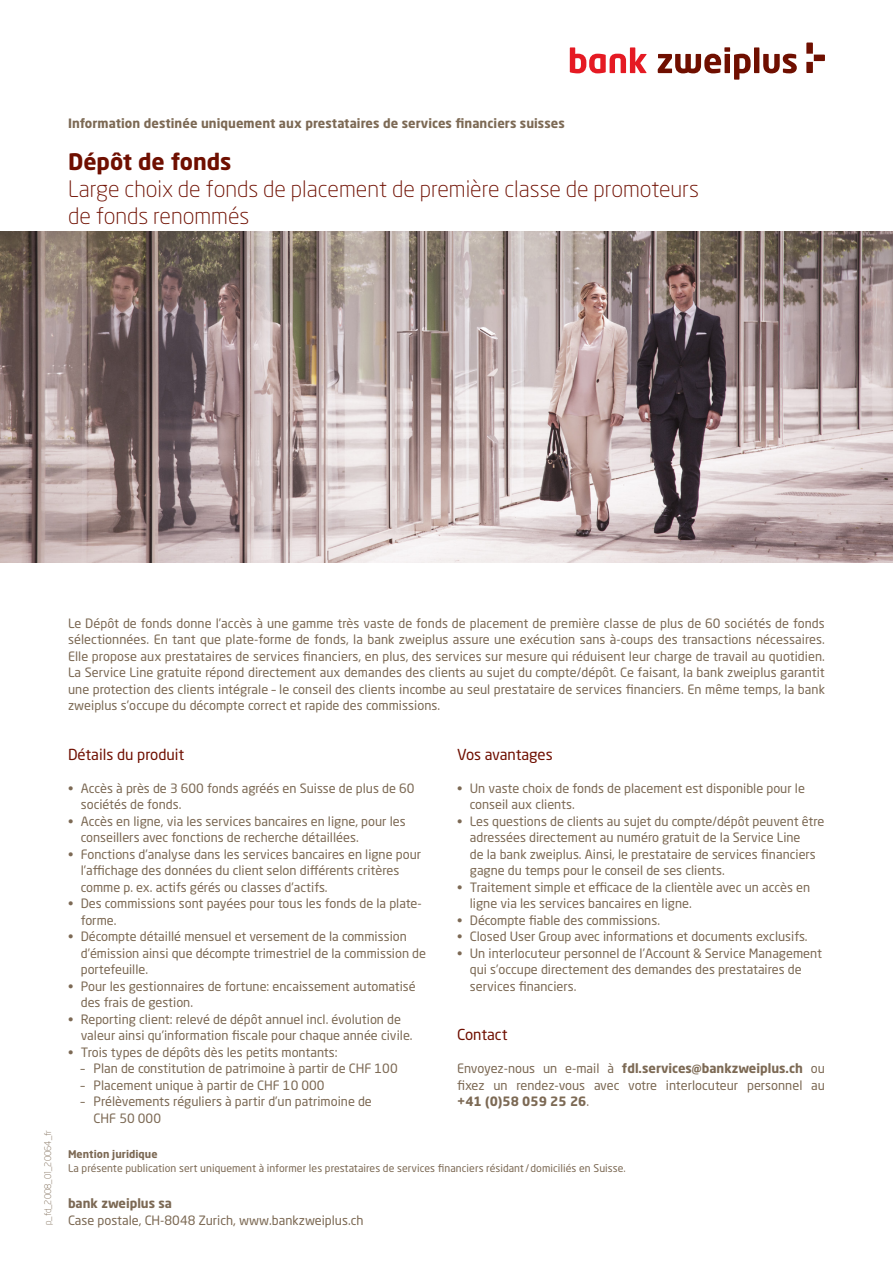
<style>
.page{position:relative;width:893px;height:1263px;background:#fff}
.page>*{position:absolute;margin:0;border:0;box-sizing:border-box;transform-origin:0 0}
.t1{font:300 22.5px/27px "Neo Sans Pro";color:#6f0f00}
.t2{font:700 22.5px "Neo Sans Pro";color:#6f0f00}
.t3{font:15px "Neo Sans Pro";color:#6f0f00}
.t4{font:12.75px/16.5px "Neo Sans Pro";color:#7c6954}
.t5{font:700 12.75px "Neo Sans Pro";letter-spacing:.005em;color:#7c6954}
.t6{font:10.5px "Neo Sans Pro";letter-spacing:.005em;color:#7c6954}
.t7{font:700 10.5px "Neo Sans Pro";letter-spacing:.005em;color:#7c6954}
.t8{font:300 9px "Neo Sans Pro";color:#7c6954}
.s1{font-weight:700}
</style>
<div class="page">
<svg style="left:570px;top:47px;width:77px;height:26px"></svg>
<svg style="left:658px;top:47px;width:93px;height:33px"></svg>
<div style="left:754px;top:47px;width:5px;height:26px;background:#6f0f00"></div>
<svg style="left:763px;top:54px;width:34px;height:19px"></svg>
<svg style="left:806px;top:43px;width:19px;height:30px"></svg>
<img style="left:0;top:232px;width:893px;height:330px">
<p class="t5" style="left:68px;top:115px;width:498px">Information destinée uniquement aux prestataires de services financiers suisses</p>
<h1 class="t2" style="left:68px;top:148px;width:165px">Dépôt de fonds</h1>
<h1 class="t1" style="left:68px;top:175px;width:633px">Large choix de fonds de placement de première classe de promoteurs de fonds renommés</h1>
<p class="t8" style="left:42px;top:1225px;width:97px;rotate:-90deg">p_fd_2008_01_20064_fr</p>
<p class="t4" style="left:68px;top:614px;width:758px;text-align:justify">Le Dépôt de fonds donne l’accès à une gamme très vaste de fonds de placement de première classe de plus de 60 sociétés de fonds sélectionnées. En tant que plate-forme de fonds, la bank zweiplus assure une exécution sans à-coups des transactions nécessaires.<br>Elle propose aux prestataires de services financiers, en plus, des services sur mesure qui réduisent leur charge de travail au quotidien.<br>La Service Line gratuite répond directement aux demandes des clients au sujet du compte/dépôt. Ce faisant, la bank zweiplus garantit une protection des clients intégrale – le conseil des clients incombe au seul prestataire de services financiers. En même temps, la bank zweiplus s’occupe du décompte correct et rapide des commissions.</p>
<p class="t3" style="left:68px;top:745px;width:118px">Détails du produit</p>
<p class="t4" style="left:81px;top:779px;width:335px;text-indent:-13px">• Accès à près de 3 600 fonds agréés en Suisse de plus de 60 sociétés de fonds.</p>
<p class="t4" style="left:81px;top:812px;width:326px;text-indent:-13px">• Accès en ligne, via les services bancaires en ligne, pour les conseillers avec fonctions de recherche détaillées.</p>
<p class="t4" style="left:81px;top:845px;width:342px;text-indent:-13px">• Fonctions d’analyse dans les services bancaires en ligne pour l’affichage des données du client selon différents critères comme p. ex. actifs gérés ou classes d’actifs.</p>
<p class="t4" style="left:81px;top:895px;width:343px;text-indent:-13px">• Des commissions sont payées pour tous les fonds de la plate&shy;forme.</p>
<p class="t4" style="left:81px;top:928px;width:347px;text-indent:-13px">• Décompte détaillé mensuel et versement de la commission d’émission ainsi que décompte trimestriel de la commission de portefeuille.</p>
<p class="t4" style="left:81px;top:977px;width:336px;text-indent:-13px">• Pour les gestionnaires de fortune: encaissement automatisé des frais de gestion.</p>
<p class="t4" style="left:81px;top:1010px;width:333px;text-indent:-13px">• Reporting client: relevé de dépôt annuel incl. évolution de valeur ainsi qu’information fiscale pour chaque année civile.</p>
<p class="t4" style="left:68px;top:1043px;width:271px">• Trois types de dépôts dès les petits montants:</p>
<p class="t4" style="left:81px;top:1060px;width:318px">– Plan de constitution de patrimoine à partir de CHF 100</p>
<p class="t4" style="left:81px;top:1076px;width:245px">– Placement unique à partir de CHF 10 000</p>
<p class="t4" style="left:94px;top:1093px;width:280px;text-indent:-13px">– Prélèvements réguliers à partir d’un patrimoine de<br>CHF 50 000</p>
<p class="t3" style="left:457px;top:745px;width:97px">Vos avantages</p>
<p class="t4" style="left:470px;top:779px;width:337px;text-indent:-13px">• Un vaste choix de fonds de placement est disponible pour le conseil aux clients.</p>
<p class="t4" style="left:470px;top:812px;width:356px;text-indent:-13px">• Les questions de clients au sujet du compte/dépôt peuvent être adressées directement au numéro gratuit de la Service Line<br>de la bank zweiplus. Ainsi, le prestataire de services financiers gagne du temps pour le conseil de ses clients.</p>
<p class="t4" style="left:470px;top:878px;width:342px;text-indent:-13px">• Traitement simple et efficace de la clientèle avec un accès en ligne via les services bancaires en ligne.</p>
<p class="t4" style="left:457px;top:911px;width:204px">• Décompte fiable des commissions.</p>
<p class="t4" style="left:457px;top:928px;width:352px">• Closed User Group avec informations et documents exclusifs.</p>
<p class="t4" style="left:470px;top:944px;width:354px;text-indent:-13px">• Un interlocuteur personnel de l’Account &amp; Service Management qui s’occupe directement des demandes des prestataires de services financiers.</p>
<p class="t3" style="left:457px;top:1025px;width:52px">Contact</p>
<p class="t4" style="left:457px;top:1060px;width:369px;text-align:justify">Envoyez-nous un e-mail à <span class="s1">fdl.services@bankzweiplus.ch</span> ou fixez un rendez-vous avec votre interlocuteur personnel au <span class="s1">+41 (0)58 059 25 26</span>.</p>
<p class="t7" style="left:68px;top:1147px;width:91px">Mention juridique</p>
<p class="t6" style="left:68px;top:1161px;width:559px">La présente publication sert uniquement à informer les prestataires de services financiers résidant/domiciliés en Suisse.</p>
<p class="t5" style="left:68px;top:1195px;width:106px">bank zweiplus sa</p>
<p class="t4" style="left:68px;top:1211px;width:297px">Case postale, CH-8048 Zurich, www.bankzweiplus.ch</p>
</div>
